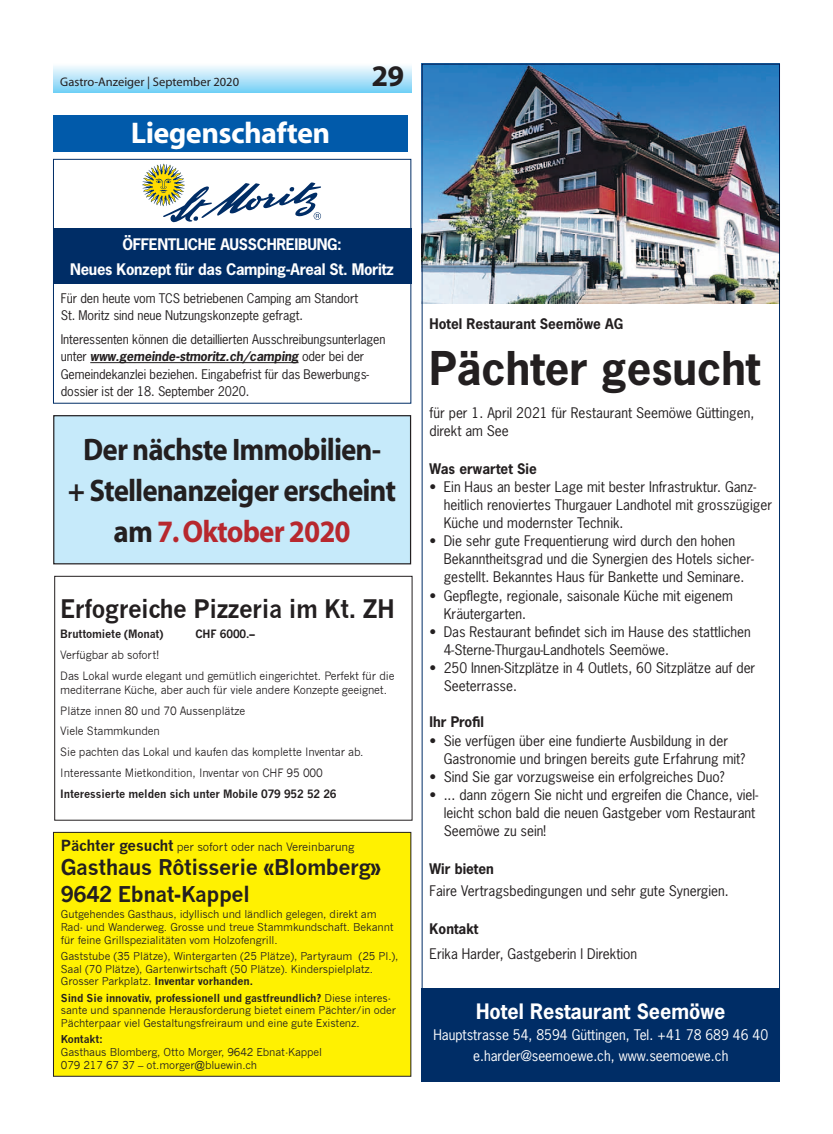
<style>
.page{position:relative;width:833px;height:1134px;background:#fff}
.page>*{position:absolute;margin:0;border:0;box-sizing:border-box;transform-origin:0 0}
.t1{font:700 43.75px "News Gothic";color:#231f20}
.t2{font:31.25px/41.2px "Myriad Headline";letter-spacing:-.01em;color:#231f20;text-align:center;scale:.92 1}
.t3{font:30px "Myriad Headline";color:#fff}
.t4{font:30px "Myriad Headline";color:#231f20}
.t5{font:700 25px "News Gothic";letter-spacing:-.02em;color:#231f20;scale:.95 1}
.t6{font:700 21.25px/27.1px "News Gothic";letter-spacing:-.02em;color:#231f20}
.t7{font:700 20px "News Gothic";color:#fff}
.t8{font:700 15px/25.1px "News Gothic";letter-spacing:-.02em;color:#fff;text-align:center}
.t9{font:13.75px/18.1px "News Gothic";color:#231f20}
.t10{font:13.75px/20.9px "News Gothic";color:#fff;text-align:center}
.t11{font:700 13.75px "News Gothic";color:#231f20}
.t12{font:12.5px/17.2px "News Gothic";letter-spacing:-.01em;color:#231f20}
.t13{font:12.5px "Myriad";color:#231f20}
.t14{font:11.25px/20.9px "News Gothic";letter-spacing:-.01em;color:#231f20;scale:.95 1}
.t15{font:700 11.25px "News Gothic";letter-spacing:-.01em;color:#231f20;scale:.95 1}
.t16{font:11.25px "News Gothic";letter-spacing:-.01em;color:#231f20}
.t17{font:10.62px/12.8px "News Gothic";letter-spacing:-.01em;color:#231f20}
.t18{font:700 10.62px "News Gothic";letter-spacing:-.01em;color:#231f20}
.s1{font-weight:700;font-style:italic}
.s2{color:#b7282e}
.s3{font-weight:700;font-size:15px}
.s4{font-weight:700}
</style>
<div class="page">
<div style="left:53px;top:115px;width:355px;height:37px;background:#015aaa"></div>
<div style="left:53px;top:64px;width:358px;height:28px;background:linear-gradient(to bottom,#fbfcfe,#7dd2f6)"></div>
<div style="left:54px;top:416px;width:356px;height:148px;background:#c6eafa"></div>
<div style="left:53px;top:415px;width:358px;height:149px;border:1px solid #231f20"></div>
<div style="left:53px;top:228px;width:358px;height:56px;background:#002d66"></div>
<hr style="left:90px;top:362px;width:208px;height:1px;background:#231f20">
<div style="left:53px;top:159px;width:358px;height:244px;border:1px solid #002d66"></div>
<svg style="left:138px;top:159px;width:188px;height:64px"></svg>
<div style="left:422px;top:988px;width:358px;height:94px;background:#002d66"></div>
<img style="left:422px;top:64px;width:358px;height:240px">
<div style="left:53px;top:832px;width:358px;height:244px;background:#fff101"></div>
<div style="left:53px;top:832px;width:358px;height:244px;border:1px solid #231f20"></div>
<div style="left:54px;top:576px;width:358px;height:244px;border:1px solid #231f20"></div>
<p class="t13" style="left:60px;top:76px;width:180px">Gastro-Anzeiger | September 2020</p>
<h3 class="t4" style="left:372px;top:61px;width:34px">29</h3>
<h3 class="t3" style="left:131px;top:118px;width:200px">Liegenschaften</h3>
<p class="t8" style="left:70px;top:231px;width:325px">ÖFFENTLICHE AUSSCHREIBUNG:<br>Neues Konzept für das Camping-Areal St. Moritz</p>
<p class="t12" style="left:61px;top:289px;width:299px">Für den heute vom TCS betriebenen Camping am Standort<br>St. Moritz sind neue Nutzungskonzepte gefragt.</p>
<p class="t12" style="left:61px;top:330px;width:326px">Interessenten können die detaillierten Ausschreibungsunterlagen unter <span class="s1">www.gemeinde-stmoritz.ch/camping</span> oder bei der Gemeindekanzlei beziehen. Eingabefrist für das Bewerbungs&shy;dossier ist der 18. September 2020.</p>
<h2 class="t2" style="left:68px;top:430px;width:358px">Der nächste Immobilien-<br>+ Stellenanzeiger erscheint am <span class="s2">7. Oktober 2020</span></h2>
<h3 class="t5" style="left:60px;top:593px;width:354px">Erfogreiche Pizzeria im Kt. ZH</h3>
<p class="t15" style="left:60px;top:627px;width:110px">Bruttomiete (Monat)</p>
<p class="t15" style="left:195px;top:627px;width:64px">CHF 6000.–</p>
<p class="t14" style="left:60px;top:645px;width:353px">Verfügbar ab sofort!<br>Das Lokal wurde elegant und gemütlich eingerichtet. Perfekt für die</p>
<p class="t14" style="left:60px;top:679px;width:345px">mediterrane Küche, aber auch für viele andere Konzepte geeignet.<br>Plätze innen 80 und 70 Aussenplätze<br>Viele Stammkunden<br>Sie pachten das Lokal und kaufen das komplette Inventar ab.<br>Interessante Mietkondition, Inventar von CHF 95 000</p>
<p class="t15" style="left:60px;top:787px;width:292px">Interessierte melden sich unter Mobile 079 952 52 26</p>
<p class="t16" style="left:61px;top:840px;width:295px"><span class="s3">Pächter gesucht</span> per sofort oder nach Vereinbarung</p>
<h3 class="t6" style="left:61px;top:853px;width:322px">Gasthaus Rôtisserie «Blomberg»<br>9642 Ebnat-Kappel</h3>
<p class="t17" style="left:61px;top:908px;width:334px">Gutgehendes Gasthaus, idyllisch und ländlich gelegen, direkt am<br>Rad- und Wanderweg. Grosse und treue Stammkundschaft. Bekannt für feine Grillspezialitäten vom Holzofengrill.</p>
<p class="t17" style="left:61px;top:950px;width:339px">Gaststube (35 Plätze), Wintergarten (25 Plätze), Partyraum (25 Pl.),<br>Saal (70 Plätze), Gartenwirtschaft (50 Plätze). Kinderspielplatz.<br>Grosser Parkplatz. <span class="s4">Inventar vorhanden.</span></p>
<p class="t17" style="left:61px;top:991px;width:337px"><span class="s4">Sind Sie innovativ, professionell und gastfreundlich?</span> Diese interes&shy;sante und spannende Herausforderung bietet einem Pächter/in oder<br>Pächterpaar viel Gestaltungsfreiraum und eine gute Existenz.</p>
<p class="t18" style="left:61px;top:1033px;width:44px">Kontakt:</p>
<p class="t17" style="left:61px;top:1046px;width:263px">Gasthaus Blomberg, Otto Morger, 9642 Ebnat-Kappel<br>079 217 67 37 – ot.morger@bluewin.ch</p>
<p class="t11" style="left:429px;top:315px;width:195px">Hotel Restaurant Seemöwe AG</p>
<h1 class="t1" style="left:429px;top:340px;width:332px">Pächter gesucht</h1>
<p class="t9" style="left:429px;top:403px;width:326px">für per 1. April 2021 für Restaurant Seemöwe Güttingen, direkt am See</p>
<p class="t11" style="left:429px;top:459px;width:109px">Was erwartet Sie</p>
<p class="t9" style="left:444px;top:477px;width:330px;text-indent:-14px">• Ein Haus an bester Lage mit bester Infrastruktur. Ganz&shy;heitlich renoviertes Thurgauer Landhotel mit grosszügiger<br>Küche und modernster Technik.</p>
<p class="t9" style="left:444px;top:531px;width:312px;text-indent:-14px">• Die sehr gute Frequentierung wird durch den hohen<br>Bekanntheitsgrad und die Synergien des Hotels sicher&shy;gestellt. Bekanntes Haus für Bankette und Seminare.</p>
<p class="t9" style="left:444px;top:586px;width:291px;text-indent:-14px">• Gepflegte, regionale, saisonale Küche mit eigenem<br>Kräutergarten.</p>
<p class="t9" style="left:444px;top:622px;width:309px;text-indent:-14px">• Das Restaurant befindet sich im Hause des stattlichen<br>4-Sterne-Thurgau-Landhotels Seemöwe.</p>
<p class="t9" style="left:444px;top:658px;width:313px;text-indent:-14px">• 250 Innen-Sitzplätze in 4 Outlets, 60 Sitzplätze auf der<br>Seeterrasse.</p>
<p class="t11" style="left:429px;top:713px;width:56px">Ihr Profil</p>
<p class="t9" style="left:444px;top:731px;width:303px;text-indent:-14px">• Sie verfügen über eine fundierte Ausbildung in der<br>Gastronomie und bringen bereits gute Erfahrung mit?</p>
<p class="t9" style="left:429px;top:767px;width:296px">• Sind Sie gar vorzugsweise ein erfolgreiches Duo?</p>
<p class="t9" style="left:444px;top:785px;width:316px;text-indent:-14px">• ... dann zögern Sie nicht und ergreifen die Chance, viel&shy;leicht schon bald die neuen Gastgeber vom Restaurant<br>Seemöwe zu sein!</p>
<p class="t11" style="left:429px;top:860px;width:66px">Wir bieten</p>
<p class="t9" style="left:429px;top:881px;width:301px">Faire Vertragsbedingungen und sehr gute Synergien.</p>
<p class="t11" style="left:429px;top:919px;width:50px">Kontakt</p>
<p class="t9" style="left:429px;top:944px;width:209px">Erika Harder, Gastgeberin l Direktion</p>
<h3 class="t7" style="left:476px;top:999px;width:251px">Hotel Restaurant Seemöwe</h3>
<p class="t10" style="left:433px;top:1024px;width:336px">Hauptstrasse 54, 8594 Güttingen, Tel. +41 78 689 46 40 e.harder@seemoewe.ch, www.seemoewe.ch</p>
</div>
